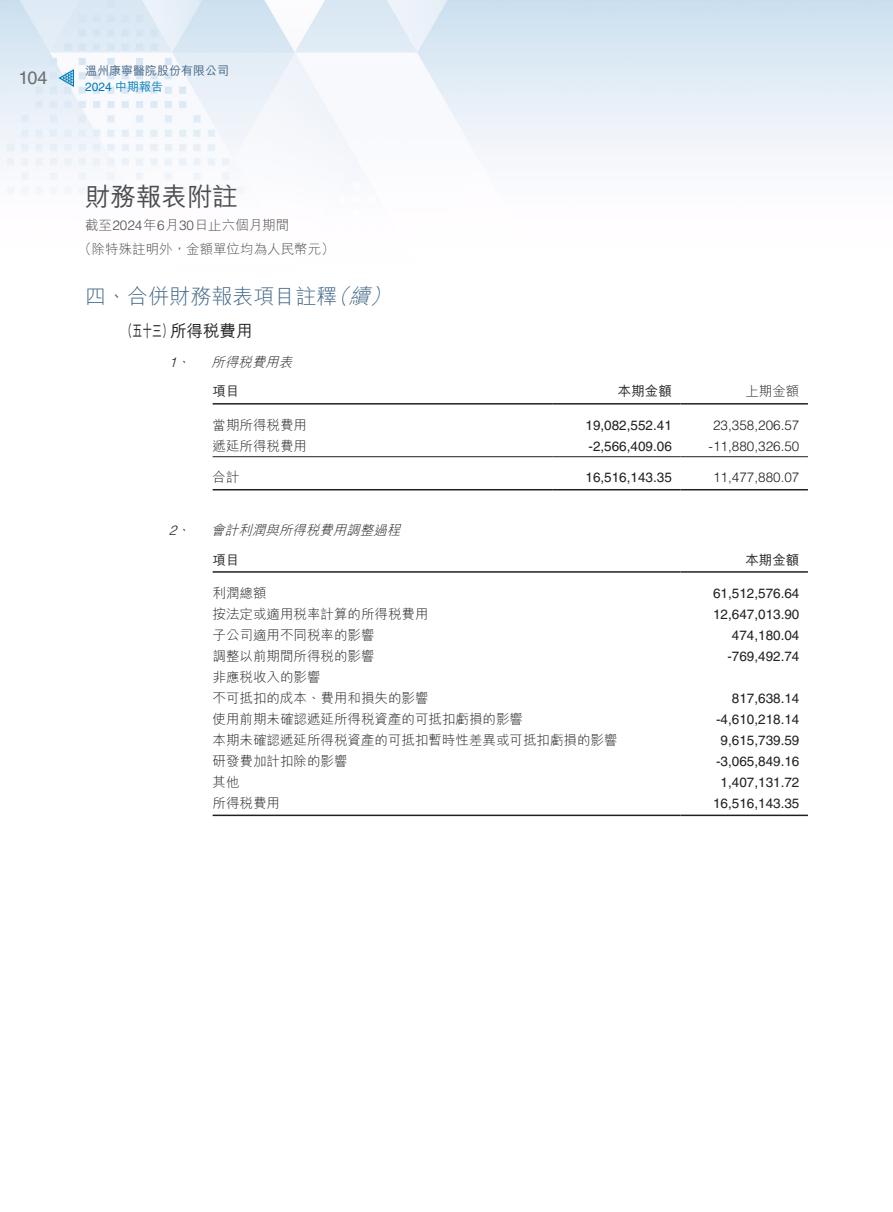
<style>
.page{position:relative;width:893px;height:1212px;background:#fff}
.page>*{position:absolute;margin:0;border:0;box-sizing:border-box;transform-origin:0 0}
.t1{font:500 25.5px "M Hei HK";color:#4b4c4d}
.t2{font:300 21px "M Hei HK";color:#3f6484}
.t3{font:18px "Helvetica LT Std";color:#6c6d70}
.t4{font:500 16.5px "M Hei HK";color:#231f20;scale:.6 1}
.t5{font:13.5px "Helvetica LT Std";color:#231f20}
.t6{font:300 13.5px/21px "M Hei HK";color:#231f20}
.t7{font:300 13.5px "Helvetica LT Std";color:#231f20}
.t8{font:300 13.5px/24px "M Hei HK";color:#4b4c4d}
.t9{font:italic 300 13.5px "M Hei HK";color:#231f20}
.t10{font:500 13.5px "M Hei HK";color:#231f20}
.t11{font:italic 300 13.5px "Helvetica LT Std";color:#231f20}
.t12{font:500 12px "M Hei HK";color:#3f6484}
.t13{font:12px "Helvetica LT Std";color:#007dbb}
.s1{font-family:"M Hei HK";font-weight:500}
.s2{font-family:"Helvetica LT Std"}
.s3{font-style:italic}
.s4{font-family:"M Hei HK"}
</style>
<div class="page">
<img style="left:0;top:0;width:893px;height:817px">
<svg style="left:58px;top:69px;width:16px;height:18px"></svg>
<hr style="left:213px;top:403px;width:340px;height:2px;background:#231f20">
<hr style="left:553px;top:403px;width:127px;height:2px;background:#231f20">
<hr style="left:680px;top:403px;width:128px;height:2px;background:#231f20">
<hr style="left:213px;top:456px;width:340px;height:1px;background:#231f20">
<hr style="left:553px;top:456px;width:127px;height:1px;background:#231f20">
<hr style="left:680px;top:456px;width:128px;height:1px;background:#231f20">
<hr style="left:213px;top:489px;width:340px;height:1px;background:#231f20">
<hr style="left:553px;top:489px;width:127px;height:1px;background:#231f20">
<hr style="left:680px;top:489px;width:128px;height:1px;background:#231f20">
<hr style="left:213px;top:571px;width:467px;height:2px;background:#231f20">
<hr style="left:680px;top:571px;width:128px;height:2px;background:#231f20">
<hr style="left:213px;top:814px;width:467px;height:2px;background:#231f20">
<hr style="left:680px;top:814px;width:128px;height:2px;background:#231f20">
<h3 class="t3" style="left:18px;top:67px;width:31px">104</h3>
<p class="t12" style="left:85px;top:61px;width:145px">溫州康寧醫院股份有限公司</p>
<p class="t13" style="left:85px;top:80px;width:80px">2024 <span class="s1">中期報告</span></p>
<h1 class="t1" style="left:85px;top:178px;width:154px">財務報表附註</h1>
<p class="t8" style="left:78px;top:213px;width:258px;text-indent:7px">截至<span class="s2">2024</span>年<span class="s2">6</span>月<span class="s2">30</span>日止六個月期間<br>（除特殊註明外，金額單位均為人民幣元）</p>
<h2 class="t2" style="left:85px;top:285px;width:313px">四、合併財務報表項目註釋<span class="s3">（續）</span></h2>
<p class="t4" style="left:123px;top:319px;width:218px">（五十三）所得稅費用</p>
<p class="t11" style="left:169px;top:354px;width:26px">1<span class="s4">、</span></p>
<p class="t9" style="left:211px;top:355px;width:86px">所得稅費用表</p>
<p class="t10" style="left:213px;top:382px;width:28px">項目</p>
<p class="t10" style="left:618px;top:382px;width:55px">本期金額</p>
<p class="t6" style="left:745px;top:381px;width:55px">上期金額</p>
<p class="t6" style="left:213px;top:414px;width:96px">當期所得稅費用</p>
<p class="t5" style="left:585px;top:417px;width:88px">19,082,552.41</p>
<p class="t7" style="left:713px;top:417px;width:88px">23,358,206.57</p>
<p class="t6" style="left:213px;top:435px;width:96px">遞延所得稅費用</p>
<p class="t5" style="left:589px;top:438px;width:85px">-2,566,409.06</p>
<p class="t7" style="left:709px;top:438px;width:92px">-11,880,326.50</p>
<p class="t6" style="left:213px;top:467px;width:28px">合計</p>
<p class="t5" style="left:585px;top:470px;width:88px">16,516,143.35</p>
<p class="t7" style="left:713px;top:469px;width:88px">11,477,880.07</p>
<p class="t11" style="left:169px;top:522px;width:26px">2<span class="s4">、</span></p>
<p class="t9" style="left:211px;top:523px;width:194px">會計利潤與所得稅費用調整過程</p>
<p class="t10" style="left:213px;top:550px;width:28px">項目</p>
<p class="t10" style="left:745px;top:550px;width:55px">本期金額</p>
<p class="t6" style="left:213px;top:582px;width:55px">利潤總額</p>
<p class="t5" style="left:713px;top:585px;width:88px">61,512,576.64</p>
<p class="t6" style="left:213px;top:603px;width:217px">按法定或適用稅率計算的所得稅費用</p>
<p class="t5" style="left:713px;top:606px;width:88px">12,647,013.90</p>
<p class="t6" style="left:213px;top:624px;width:163px">子公司適用不同稅率的影響</p>
<p class="t5" style="left:732px;top:627px;width:69px">474,180.04</p>
<p class="t6" style="left:213px;top:645px;width:163px">調整以前期間所得稅的影響</p>
<p class="t5" style="left:727px;top:648px;width:74px">-769,492.74</p>
<p class="t6" style="left:213px;top:666px;width:217px">非應稅收入的影響<br>不可抵扣的成本、費用和損失的影響</p>
<p class="t5" style="left:732px;top:690px;width:69px">817,638.14</p>
<p class="t6" style="left:213px;top:708px;width:312px">使用前期未確認遞延所得稅資產的可抵扣虧損的影響</p>
<p class="t5" style="left:716px;top:711px;width:85px">-4,610,218.14</p>
<p class="t6" style="left:213px;top:729px;width:406px">本期未確認遞延所得稅資產的可抵扣暫時性差異或可抵扣虧損的影響</p>
<p class="t5" style="left:721px;top:732px;width:80px">9,615,739.59</p>
<p class="t6" style="left:213px;top:750px;width:136px">研發費加計扣除的影響</p>
<p class="t5" style="left:716px;top:753px;width:85px">-3,065,849.16</p>
<p class="t6" style="left:213px;top:771px;width:28px">其他</p>
<p class="t5" style="left:721px;top:774px;width:80px">1,407,131.72</p>
<p class="t6" style="left:213px;top:792px;width:69px">所得稅費用</p>
<p class="t5" style="left:713px;top:795px;width:88px">16,516,143.35</p>
</div>
